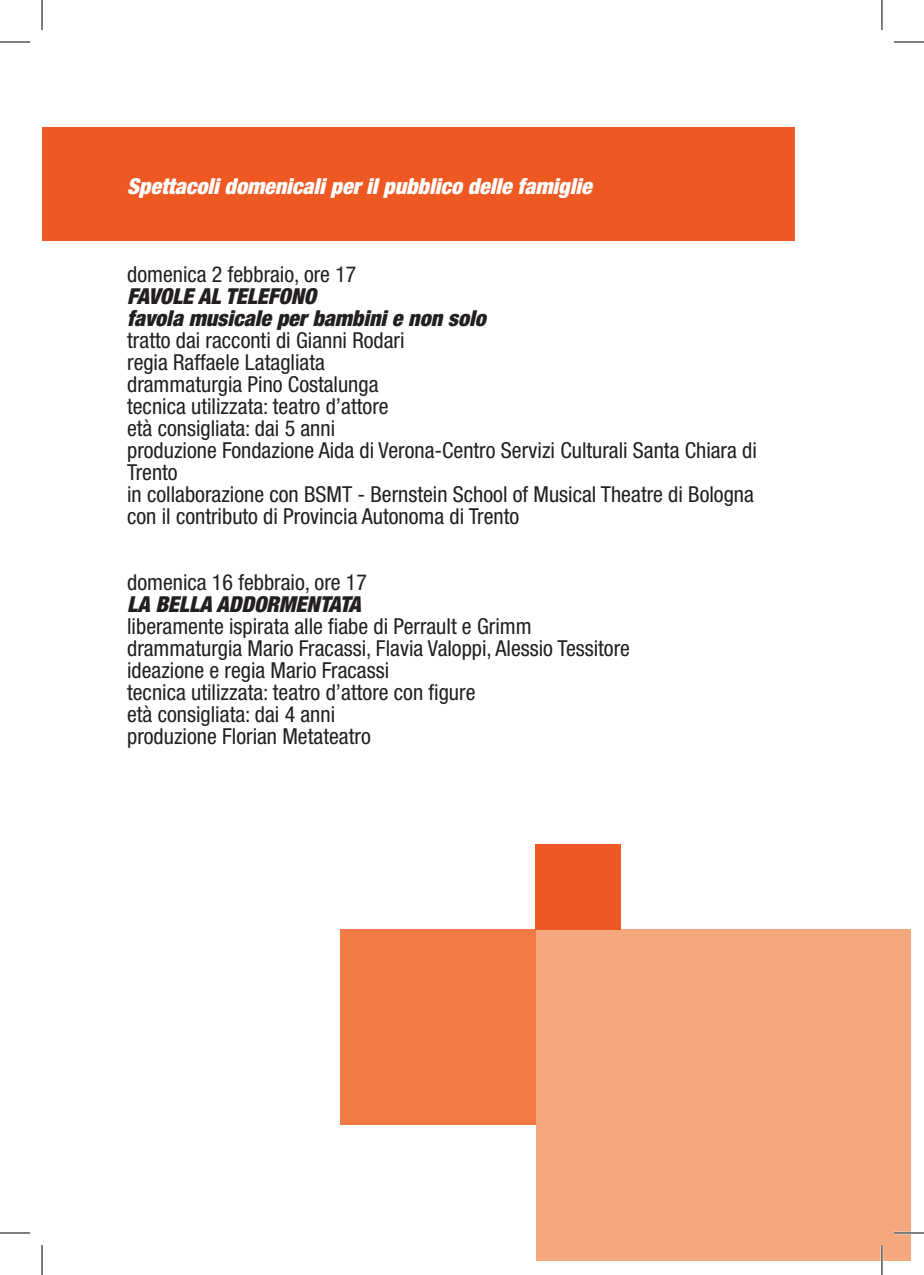
<style>
.page{position:relative;width:924px;height:1275px;background:#fff}
.page>*{position:absolute;margin:0;border:0;box-sizing:border-box;transform-origin:0 0}
.t1{font:condensed 22px/22px "Helvetica Neue LT Std";color:#231f20}
.t2{font:italic 900 condensed 22px/22px "Helvetica Neue LT Std";color:#231f20}
.t3{font:italic 900 condensed 22px "Helvetica Neue LT Std";color:#fff}
</style>
<div class="page">
<div style="left:42px;top:127px;width:752px;height:113px;background:#ed5823"></div>
<div style="left:340px;top:929px;width:195px;height:196px;background:#f17b44"></div>
<div style="left:535px;top:929px;width:374px;height:332px;background:#f5a87e"></div>
<div style="left:535px;top:844px;width:85px;height:85px;background:#ed5823"></div>
<hr style="left:893px;top:1231px;width:30px;height:3px;background:#fff">
<hr style="left:880px;top:1245px;width:2px;height:30px;background:#fff">
<hr style="left:0;top:42px;width:30px;height:1px;background:#000">
<hr style="left:893px;top:42px;width:30px;height:1px;background:#000">
<hr style="left:0;top:1232px;width:30px;height:1px;background:#000">
<hr style="left:893px;top:1232px;width:30px;height:1px;background:#000">
<hr style="left:42px;top:0;width:1px;height:30px;background:#000">
<hr style="left:42px;top:1245px;width:1px;height:30px;background:#000">
<hr style="left:881px;top:0;width:1px;height:30px;background:#000">
<hr style="left:881px;top:1245px;width:1px;height:30px;background:#000">
<p class="t3" style="left:127px;top:172px;width:466px">Spettacoli domenicali per il pubblico delle famiglie</p>
<p class="t1" style="left:127px;top:263px;width:231px">domenica 2 febbraio, ore 17</p>
<p class="t2" style="left:127px;top:285px;width:360px">FAVOLE AL TELEFONO<br>favola musicale per bambini e non solo</p>
<p class="t1" style="left:127px;top:329px;width:631px">tratto dai racconti di Gianni Rodari<br>regia Raffaele Latagliata<br>drammaturgia Pino Costalunga<br>tecnica utilizzata: teatro d’attore<br>età consigliata: dai 5 anni<br>produzione Fondazione Aida di Verona-Centro Servizi Culturali Santa Chiara di Trento<br>in collaborazione con BSMT - Bernstein School of Musical Theatre di Bologna con il contributo di Provincia Autonoma di Trento</p>
<p class="t1" style="left:127px;top:571px;width:241px">domenica 16 febbraio, ore 17</p>
<p class="t2" style="left:127px;top:593px;width:235px">LA BELLA ADDORMENTATA</p>
<p class="t1" style="left:127px;top:615px;width:504px">liberamente ispirata alle fiabe di Perrault e Grimm drammaturgia Mario Fracassi, Flavia Valoppi, Alessio Tessitore ideazione e regia Mario Fracassi<br>tecnica utilizzata: teatro d’attore con figure<br>età consigliata: dai 4 anni<br>produzione Florian Metateatro</p>
</div>
